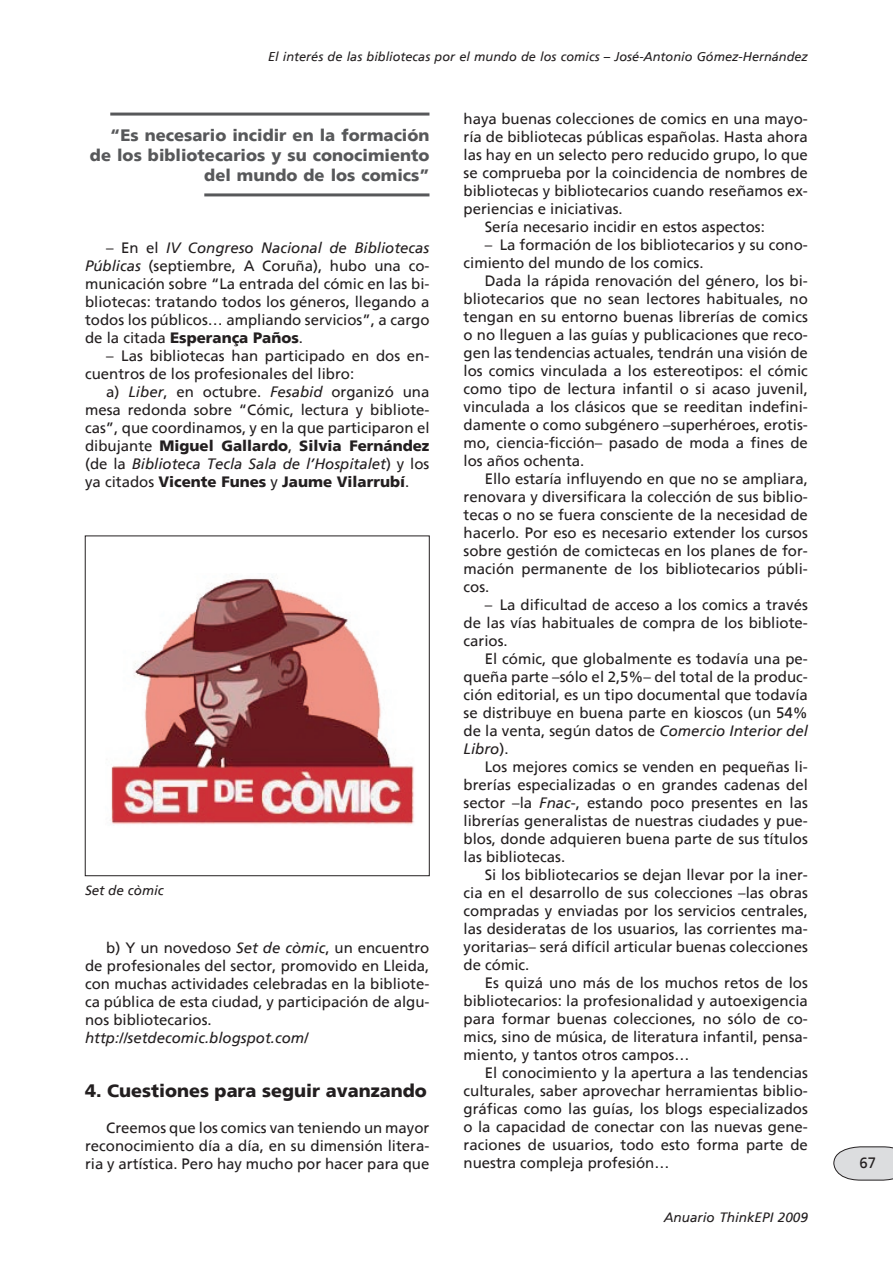
<style>
.page{position:relative;width:893px;height:1263px;background:#fff}
.page>*{position:absolute;margin:0;border:0;box-sizing:border-box;transform-origin:0 0}
.t1{font:18px "Frutiger 75 Black A";color:#231f20}
.t2{font:16.5px/19.8px "Frutiger 75 Black A";color:#57585a;text-align:right}
.t3{font:15px/18px "Frutiger 55 Roman A";color:#231f20;text-align:justify}
.t4{font:15px "Frutiger 56 Italic A";color:#231f20}
.t5{font:15px "Frutiger 75 Black A";color:#231f20}
.t6{font:13.5px "Frutiger 56 Italic A";color:#231f20}
.t7{font:12.75px "Frutiger 56 Italic A";color:#231f20}
.s1{font-family:"Frutiger 55 Roman A"}
.s2{font-family:"Frutiger 56 Italic A"}
</style>
<div class="page">
<svg style="left:833px;top:1146px;width:60px;height:35px;background:#d4d4d6"></svg>
<hr style="left:110px;top:113px;width:319px;height:3px;background:#57585a">
<hr style="left:204px;top:193px;width:225px;height:3px;background:#57585a">
<img style="left:110px;top:577px;width:304px;height:248px">
<div style="left:85px;top:536px;width:344px;height:340px;border:1px solid #231f20"></div>
<p class="t7" style="left:268px;top:49px;width:541px">El interés de las bibliotecas por el mundo de los comics – José-Antonio Gómez-Hernández</p>
<p class="t2" style="left:90px;top:125px;width:341px">“Es necesario incidir en la formación de los bibliotecarios y su conocimiento del mundo de los comics”</p>
<p class="t4" style="left:106px;top:239px;width:325px"><span class="s1">– En el</span> IV Congreso Nacional de Bibliotecas</p>
<p class="t3" style="left:85px;top:256px;width:346px"><span class="s2">Públicas</span> (septiembre, A Coruña), hubo una co&shy;municación sobre “La entrada del cómic en las bi&shy;bliotecas: tratando todos los géneros, llegando a todos los públicos… ampliando servicios”, a cargo</p>
<p class="t5" style="left:85px;top:328px;width:219px"><span class="s1">de la citada</span> Esperança Paños<span class="s1">.</span></p>
<p class="t3" style="left:85px;top:346px;width:346px;text-indent:21px">– Las bibliotecas han participado en dos en&shy;cuentros de los profesionales del libro:</p>
<p class="t3" style="left:85px;top:382px;width:346px;text-indent:21px">a) <span class="s2">Liber</span>, en octubre. <span class="s2">Fesabid</span> organizó una mesa redonda sobre “Cómic, lectura y bibliote&shy;cas”, que coordinamos, y en la que participaron el</p>
<p class="t5" style="left:85px;top:436px;width:346px"><span class="s1">dibujante</span> Miguel Gallardo<span class="s1">,</span> Silvia Fernández</p>
<p class="t4" style="left:85px;top:455px;width:346px"><span class="s1">(de la</span> Biblioteca Tecla Sala de l’Hospitalet<span class="s1">) y los</span></p>
<p class="t5" style="left:85px;top:472px;width:326px"><span class="s1">ya citados</span> Vicente Funes <span class="s1">y</span> Jaume Vilarrubí<span class="s1">.</span></p>
<p class="t6" style="left:85px;top:882px;width:80px">Set de còmic</p>
<p class="t3" style="left:85px;top:938px;width:346px;text-indent:21px">b) Y un novedoso <span class="s2">Set de còmic</span>, un encuentro de profesionales del sector, promovido en Lleida, con muchas actividades celebradas en la bibliote&shy;ca pública de esta ciudad, y participación de algu&shy;nos bibliotecarios.</p>
<p class="t4" style="left:85px;top:1029px;width:225px">http://setdecomic.blogspot.com/</p>
<p class="t1" style="left:85px;top:1079px;width:343px">4. Cuestiones para seguir avanzando</p>
<p class="t3" style="left:85px;top:1118px;width:346px;text-indent:21px">Creemos que los comics van teniendo un mayor reconocimiento día a día, en su dimensión litera&shy;ria y artística. Pero hay mucho por hacer para que</p>
<p class="t3" style="left:463px;top:110px;width:346px">haya buenas colecciones de comics en una mayo-</p>
<p class="t3" style="left:463px;top:128px;width:346px">ría de bibliotecas públicas españolas. Hasta ahora</p>
<p class="t3" style="left:463px;top:146px;width:346px">las hay en un selecto pero reducido grupo, lo que</p>
<p class="t3" style="left:463px;top:164px;width:346px">se comprueba por la coincidencia de nombres de</p>
<p class="t3" style="left:463px;top:182px;width:346px">bibliotecas y bibliotecarios cuando reseñamos ex-</p>
<p class="t3" style="left:463px;top:200px;width:161px">periencias e iniciativas.</p>
<p class="t3" style="left:485px;top:218px;width:282px">Sería necesario incidir en estos aspectos:</p>
<p class="t3" style="left:463px;top:236px;width:346px;text-indent:21px">– La formación de los bibliotecarios y su cono&shy;cimiento del mundo de los comics.</p>
<p class="t3" style="left:463px;top:272px;width:346px;text-indent:21px">Dada la rápida renovación del género, los bi&shy;bliotecarios que no sean lectores habituales, no tengan en su entorno buenas librerías de comics o no lleguen a las guías y publicaciones que reco&shy;gen las tendencias actuales, tendrán una visión de los comics vinculada a los estereotipos: el cómic como tipo de lectura infantil o si acaso juvenil, vinculada a los clásicos que se reeditan indefini&shy;damente o como subgénero –superhéroes, erotis&shy;mo, ciencia-ficción– pasado de moda a fines de los años ochenta.</p>
<p class="t3" style="left:463px;top:470px;width:346px;text-indent:21px">Ello estaría influyendo en que no se ampliara, renovara y diversificara la colección de sus biblio&shy;tecas o no se fuera consciente de la necesidad de hacerlo. Por eso es necesario extender los cursos sobre gestión de comictecas en los planes de for&shy;mación permanente de los bibliotecarios públi&shy;cos.</p>
<p class="t3" style="left:463px;top:596px;width:346px;text-indent:21px">– La dificultad de acceso a los comics a través de las vías habituales de compra de los bibliote&shy;carios.</p>
<p class="t3" style="left:463px;top:650px;width:346px;text-indent:21px">El cómic, que globalmente es todavía una pe&shy;queña parte –sólo el 2,5%– del total de la produc&shy;ción editorial, es un tipo documental que todavía se distribuye en buena parte en kioscos (un 54% de la venta, según datos de <span class="s2">Comercio Interior del</span></p>
<p class="t4" style="left:463px;top:740px;width:46px">Libro<span class="s1">).</span></p>
<p class="t3" style="left:463px;top:758px;width:346px;text-indent:21px">Los mejores comics se venden en pequeñas li&shy;brerías especializadas o en grandes cadenas del sector –la <span class="s2">Fnac</span>-, estando poco presentes en las librerías generalistas de nuestras ciudades y pue&shy;blos, donde adquieren buena parte de sus títulos las bibliotecas.</p>
<p class="t3" style="left:463px;top:866px;width:346px;text-indent:21px">Si los bibliotecarios se dejan llevar por la iner&shy;cia en el desarrollo de sus colecciones –las obras compradas y enviadas por los servicios centrales, las desideratas de los usuarios, las corrientes ma&shy;yoritarias– será difícil articular buenas colecciones de cómic.</p>
<p class="t3" style="left:463px;top:974px;width:346px;text-indent:21px">Es quizá uno más de los muchos retos de los bibliotecarios: la profesionalidad y autoexigencia para formar buenas colecciones, no sólo de co&shy;mics, sino de música, de literatura infantil, pensa&shy;miento, y tantos otros campos…</p>
<p class="t3" style="left:463px;top:1064px;width:346px;text-indent:21px">El conocimiento y la apertura a las tendencias culturales, saber aprovechar herramientas biblio&shy;gráficas como las guías, los blogs especializados o la capacidad de conectar con las nuevas gene&shy;raciones de usuarios, todo esto forma parte de nuestra compleja profesión…</p>
<p class="t6" style="left:664px;top:1210px;width:146px">Anuario ThinkEPI 2009</p>
<p class="t3" style="left:860px;top:1154px;width:18px">67</p>
</div>
